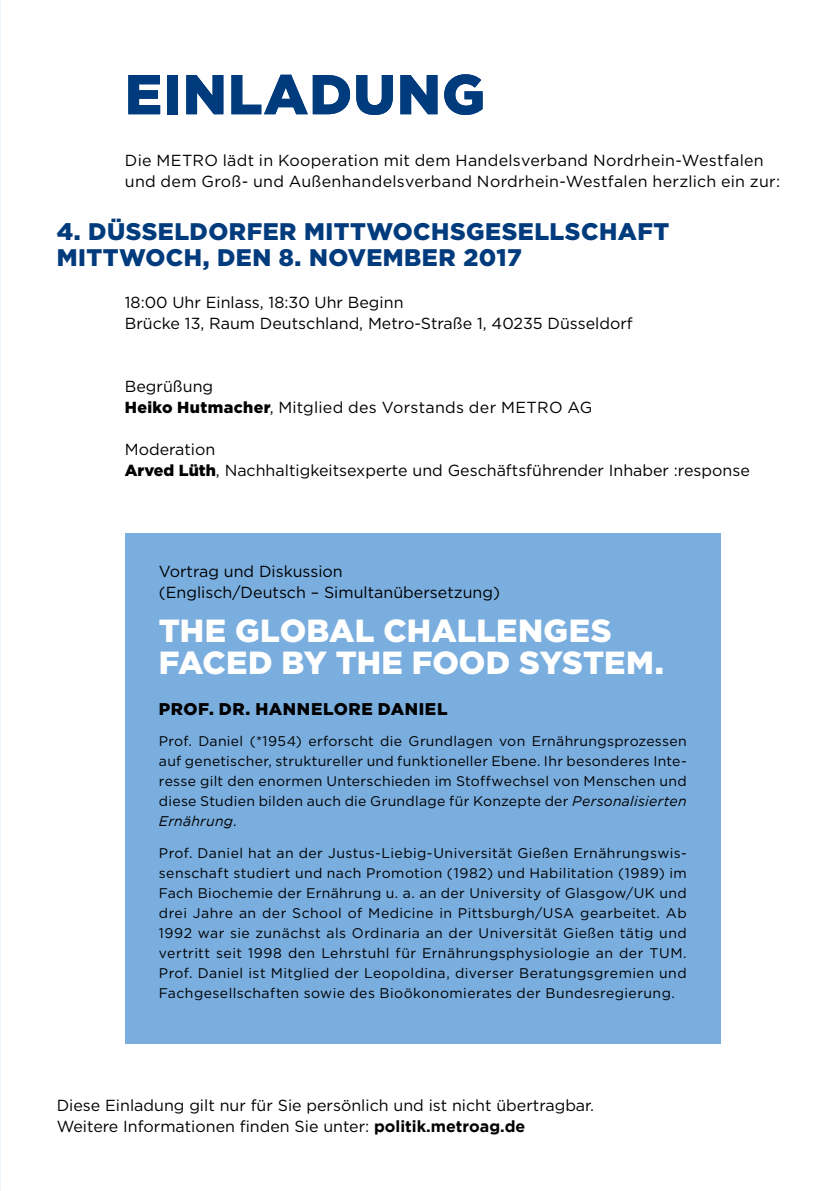
<style>
.page{position:relative;width:840px;height:1191px;background:#fff}
.page>*{position:absolute;margin:0;border:0;box-sizing:border-box;transform-origin:0 0}
.t1{font:900 56px "Gotham";letter-spacing:.02em;color:#003b7d}
.t2{font:900 32px/32px "Gotham";letter-spacing:.005em;color:#fff}
.t3{font:900 24px "Gotham";letter-spacing:.02em;color:#003b7d}
.t4{font:900 17px "Gotham";letter-spacing:.03em;color:#000}
.t5{font:16px/21px "Gotham";color:#000}
.t6{font:14px/20px "Gotham";letter-spacing:.025em;color:#000;text-align:justify}
.s1{font-weight:900}
.s2{font-style:italic}
.s3{font-weight:700}
</style>
<div class="page">
<svg style="left:0;top:170px;width:1px;height:1020px"></svg>
<div style="left:125px;top:533px;width:595px;height:510px;background:#7aaedf"></div>
<p class="t1" style="left:125px;top:62px;width:361px">EINLADUNG</p>
<p class="t5" style="left:125px;top:150px;width:656px">Die METRO lädt in Kooperation mit dem Handelsverband Nordrhein-Westfalen und dem Groß- und Außenhandelsverband Nordrhein-Westfalen herzlich ein zur:</p>
<p class="t3" style="left:57px;top:218px;width:613px">4. DÜSSELDORFER MITTWOCHSGESELLSCHAFT</p>
<p class="t3" style="left:57px;top:244px;width:466px">MITTWOCH, DEN 8. NOVEMBER 2017</p>
<p class="t5" style="left:125px;top:292px;width:280px">18:00 Uhr Einlass, 18:30 Uhr Beginn</p>
<p class="t5" style="left:125px;top:313px;width:509px">Brücke 13, Raum Deutschland, Metro-Straße 1, 40235 Düsseldorf</p>
<p class="t5" style="left:125px;top:376px;width:90px">Begrüßung</p>
<p class="t5" style="left:125px;top:397px;width:469px"><span class="s1">Heiko Hutmacher</span>, Mitglied des Vorstands der METRO AG</p>
<p class="t5" style="left:125px;top:439px;width:92px">Moderation</p>
<p class="t5" style="left:125px;top:460px;width:626px"><span class="s1">Arved Lüth</span>, Nachhaltigkeitsexperte und Geschäftsführender Inhaber :response</p>
<p class="t5" style="left:159px;top:561px;width:342px">Vortrag und Diskussion<br>(Englisch/Deutsch – Simultanübersetzung)</p>
<p class="t2" style="left:159px;top:613px;width:506px">THE GLOBAL CHALLENGES<br>FACED BY THE FOOD SYSTEM.</p>
<p class="t4" style="left:159px;top:699px;width:290px">PROF. DR. HANNELORE DANIEL</p>
<p class="t6" style="left:159px;top:731px;width:529px">Prof. Daniel (*1954) erforscht die Grundlagen von Ernährungsprozessen auf genetischer, struktureller und funktioneller Ebene. Ihr besonderes Inte&shy;resse gilt den enormen Unterschieden im Stoffwechsel von Menschen und diese Studien bilden auch die Grundlage für Konzepte der <span class="s2">Personalisierten Ernährung</span>.</p>
<p class="t6" style="left:159px;top:842px;width:529px">Prof. Daniel hat an der Justus-Liebig-Universität Gießen Ernährungswis&shy;senschaft studiert und nach Promotion (1982) und Habilitation (1989) im Fach Biochemie der Ernährung u. a. an der University of Glasgow/UK und drei Jahre an der School of Medicine in Pittsburgh/USA gearbeitet. Ab 1992 war sie zunächst als Ordinaria an der Universität Gießen tätig und vertritt seit 1998 den Lehrstuhl für Ernährungsphysiologie an der TUM.<br>Prof. Daniel ist Mitglied der Leopoldina, diverser Beratungsgremien und Fachgesellschaften sowie des Bioökonomierates der Bundesregierung.</p>
<p class="t5" style="left:57px;top:1094px;width:538px">Diese Einladung gilt nur für Sie persönlich und ist nicht übertragbar.<br>Weitere Informationen finden Sie unter: <span class="s3">politik.metroag.de</span></p>
</div>
